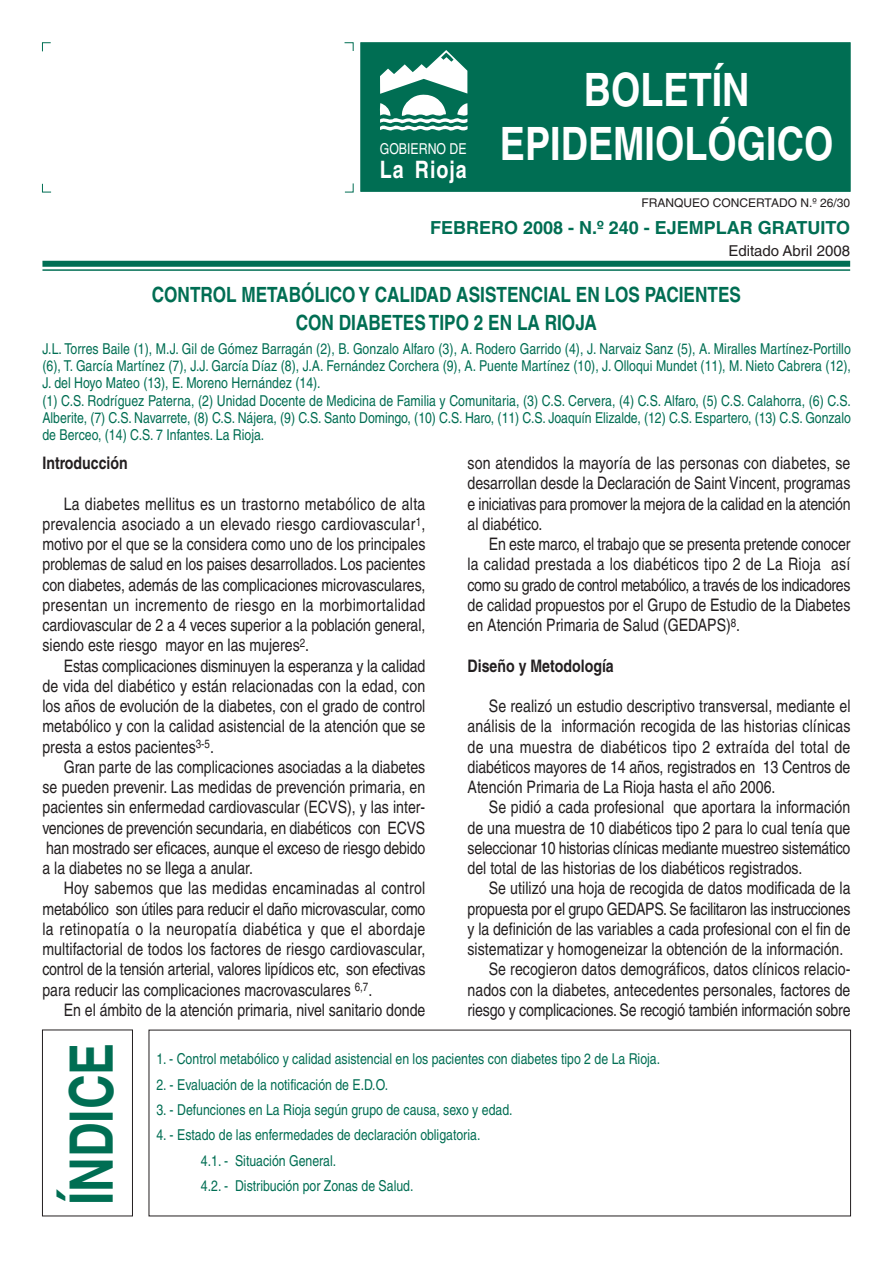
<style>
.page{position:relative;width:893px;height:1263px;background:#fff}
.page>*{position:absolute;margin:0;border:0;box-sizing:border-box;transform-origin:0 0}
.t1{font:700 60px "Helvetica";color:#006e53;scale:.8 1}
.t2{font:700 46.05px/54px "Helvetica";color:#fff;text-align:center;scale:.82 1}
.t3{font:700 24px "Helvetica";letter-spacing:.05em;color:#fff;scale:.82 1}
.t4{font:700 21px/28px "Helvetica";color:#006e53;text-align:center;scale:.82 1}
.t5{font:700 18px "Helvetica";color:#006e53}
.t6{font:17.25px/20.2px "Helvetica";color:#231f20;text-align:justify;scale:.82 1}
.t7{font:17.25px "Helvetica";letter-spacing:-.02em;color:#231f20;scale:.82 1}
.t8{font:700 17.25px "Helvetica";color:#231f20;scale:.82 1}
.t9{font:15px/17.2px "Helvetica";color:#006e53;scale:.82 1}
.t10{font:15px "Helvetica";color:#231f20}
.t11{font:15px "Helvetica";color:#fff;scale:.82 1}
.t12{font:12px "Helvetica";color:#231f20}
</style>
<div class="page">
<svg style="left:42px;top:1030px;width:809px;height:186px"></svg>
<div style="left:42px;top:261px;width:808px;height:6px;background:#006e53"></div>
<hr style="left:42px;top:269px;width:808px;height:2px;background:#006e53">
<div style="left:360px;top:42px;width:490px;height:150px;background:#006e53;border:1px solid #006e53"></div>
<svg style="left:380px;top:50px;width:88px;height:81px"></svg>
<p class="t11" style="left:380px;top:144px;width:107px">GOBIERNO DE</p>
<h3 class="t3" style="left:380px;top:161px;width:107px">La Rioja</h3>
<h2 class="t2" style="left:500px;top:68px;width:408px">BOLETÍN<br>EPIDEMIOLÓGICO</h2>
<p class="t12" style="left:641px;top:199px;width:210px">FRANQUEO CONCERTADO N.º 26/30</p>
<p class="t5" style="left:430px;top:222px;width:421px">FEBRERO 2008 - N.º 240 - EJEMPLAR GRATUITO</p>
<p class="t10" style="left:728px;top:245px;width:123px">Editado Abril 2008</p>
<p class="t4" style="left:152px;top:282px;width:720px">CONTROL METABÓLICO Y CALIDAD ASISTENCIAL EN LOS PACIENTES<br>CON DIABETES TIPO 2 EN LA RIOJA</p>
<p class="t9" style="left:42px;top:342px;width:987px">J.L. Torres Baile (1), M.J. Gil de Gómez Barragán (2), B. Gonzalo Alfaro (3), A. Rodero Garrido (4), J. Narvaiz Sanz (5), A. Miralles Martínez-Portillo (6), T. García Martínez (7), J.J. García Díaz (8), J.A. Fernández Corchera (9), A. Puente Martínez (10), J. Olloqui Mundet (11), M. Nieto Cabrera (12), J. del Hoyo Mateo (13), E. Moreno Hernández (14).<br>(1) C.S. Rodríguez Paterna, (2) Unidad Docente de Medicina de Familia y Comunitaria, (3) C.S. Cervera, (4) C.S. Alfaro, (5) C.S. Calahorra, (6) C.S.<br>Alberite, (7) C.S. Navarrete, (8) C.S. Nájera, (9) C.S. Santo Domingo, (10) C.S. Haro, (11) C.S. Joaquín Elizalde, (12) C.S. Espartero, (13) C.S. Gonzalo de Berceo, (14) C.S. 7 Infantes. La Rioja.</p>
<p class="t8" style="left:42px;top:457px;width:106px">Introducción</p>
<p class="t6" style="left:42px;top:495px;width:468px;text-indent:21px">La diabetes mellitus es un trastorno metabólico de alta prevalencia asociado a un elevado riesgo cardiovascular<sup>1</sup>, motivo por el que se la considera como uno de los principales problemas de salud en los paises desarrollados. Los pacientes con diabetes, además de las complicaciones microvasculares, presentan un incremento de riesgo en la morbimortalidad cardiovascular de 2 a 4 veces superior a la población general, siendo este riesgo mayor en las mujeres<sup>2</sup>.</p>
<p class="t6" style="left:42px;top:657px;width:468px;text-indent:21px">Estas complicaciones disminuyen la esperanza y la calidad de vida del diabético y están relacionadas con la edad, con los años de evolución de la diabetes, con el grado de control metabólico y con la calidad asistencial de la atención que se presta a estos pacientes<sup>3-5</sup>.</p>
<p class="t6" style="left:42px;top:758px;width:468px;text-indent:21px">Gran parte de las complicaciones asociadas a la diabetes se pueden prevenir. Las medidas de prevención primaria, en pacientes sin enfermedad cardiovascular (ECVS), y las inter&shy;venciones de prevención secundaria, en diabéticos con ECVS han mostrado ser eficaces, aunque el exceso de riesgo debido a la diabetes no se llega a anular.</p>
<p class="t6" style="left:42px;top:880px;width:469px;text-indent:21px">Hoy sabemos que las medidas encaminadas al control metabólico son útiles para reducir el daño microvascular, como la retinopatía o la neuropatía diabética y que el abordaje multifactorial de todos los factores de riesgo cardiovascular, control de la tensión arterial, valores lipídicos etc, son efectivas para reducir las complicaciones macrovasculares <sup>6,7</sup>.</p>
<p class="t6" style="left:64px;top:1001px;width:442px">En el ámbito de la atención primaria, nivel sanitario donde</p>
<p class="t6" style="left:467px;top:455px;width:469px">son atendidos la mayoría de las personas con diabetes, se desarrollan desde la Declaración de Saint Vincent, programas e iniciativas para promover la mejora de la calidad en la atención al diabético.</p>
<p class="t6" style="left:467px;top:536px;width:468px;text-indent:21px">En este marco, el trabajo que se presenta pretende conocer la calidad prestada a los diabéticos tipo 2 de La Rioja así como su grado de control metabólico, a través de los indicadores de calidad propuestos por el Grupo de Estudio de la Diabetes en Atención Primaria de Salud (GEDAPS)<sup>8</sup>.</p>
<p class="t8" style="left:467px;top:659px;width:180px">Diseño y Metodología</p>
<p class="t6" style="left:467px;top:698px;width:468px;text-indent:21px">Se realizó un estudio descriptivo transversal, mediante el análisis de la información recogida de las historias clínicas de una muestra de diabéticos tipo 2 extraída del total de diabéticos mayores de 14 años, registrados en 13 Centros de Atención Primaria de La Rioja hasta el año 2006.</p>
<p class="t6" style="left:467px;top:799px;width:468px;text-indent:21px">Se pidió a cada profesional que aportara la información de una muestra de 10 diabéticos tipo 2 para lo cual tenía que seleccionar 10 historias clínicas mediante muestreo sistemático del total de las historias de los diabéticos registrados.</p>
<p class="t6" style="left:489px;top:880px;width:443px">Se utilizó una hoja de recogida de datos modificada de la</p>
<p class="t7" style="left:467px;top:902px;width:468px">propuesta por el grupo GEDAPS. Se facilitaron las instrucciones</p>
<p class="t6" style="left:467px;top:920px;width:468px">y la definición de las variables a cada profesional con el fin de</p>
<p class="t6" style="left:467px;top:941px;width:460px">sistematizar y homogeneizar la obtención de la información.</p>
<p class="t6" style="left:489px;top:961px;width:442px">Se recogieron datos demográficos, datos clínicos relacio-</p>
<p class="t6" style="left:467px;top:981px;width:468px">nados con la diabetes, antecedentes personales, factores de</p>
<p class="t6" style="left:467px;top:1001px;width:468px">riesgo y complicaciones. Se recogió también información sobre</p>
<h1 class="t1" style="left:70px;top:1205px;width:205px;rotate:-90deg">ÍNDICE</h1>
<p class="t9" style="left:156px;top:1052px;width:616px">1. - Control metabólico y calidad asistencial en los pacientes con diabetes tipo 2 de La Rioja.</p>
<p class="t9" style="left:156px;top:1077px;width:284px">2. - Evaluación de la notificación de E.D.O.</p>
<p class="t9" style="left:156px;top:1102px;width:436px">3. - Defunciones en La Rioja según grupo de causa, sexo y edad.</p>
<p class="t9" style="left:201px;top:1124px;width:342px;line-height:25.3px;text-indent:-44px">4. - Estado de las enfermedades de declaración obligatoria.<br>4.1. - Situación General.<br>4.2. - Distribución por Zonas de Salud.</p>
</div>
